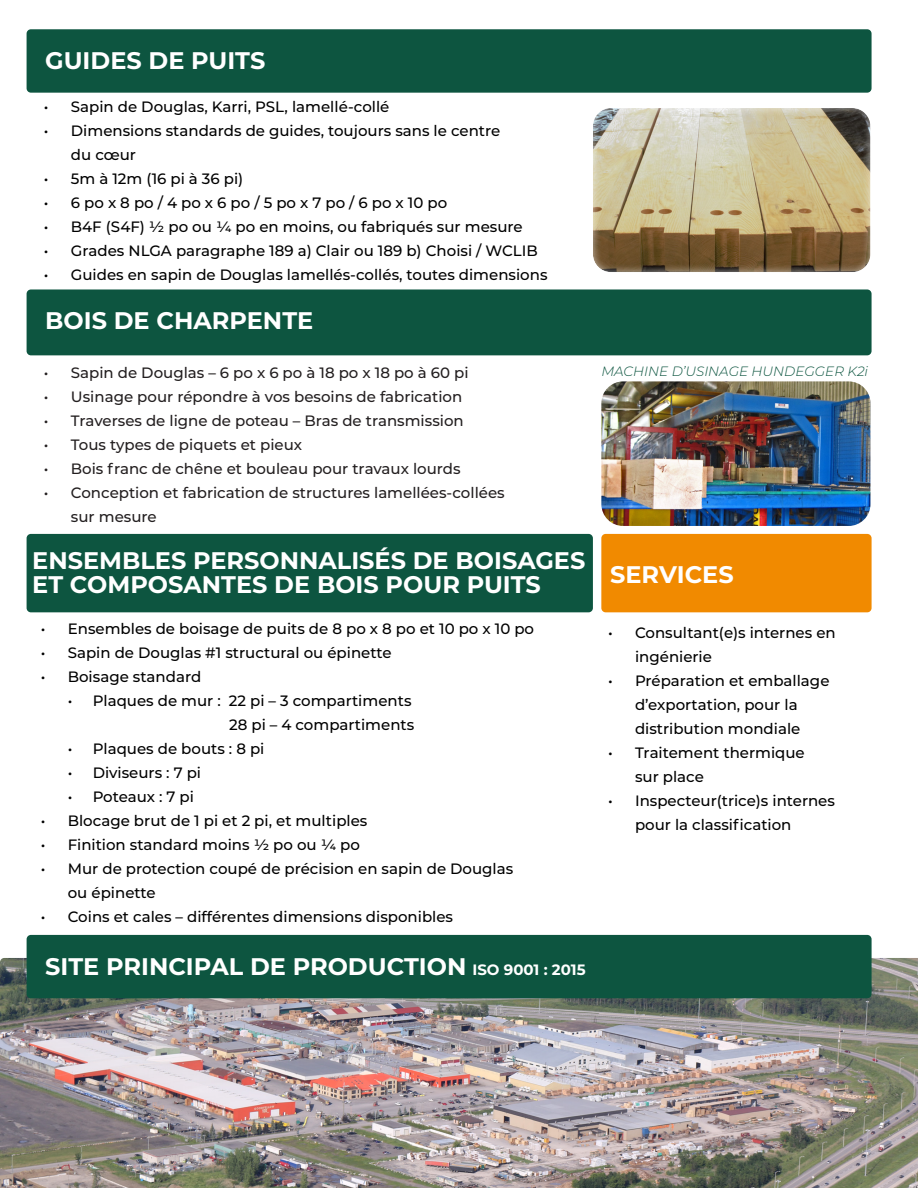
<style>
.page{position:relative;width:918px;height:1188px;background:#fff}
.page>*{position:absolute;margin:0;border:0;box-sizing:border-box;transform-origin:0 0}
.t1{font:700 24px/24px "Montserrat";color:#fff}
.t2{font:500 15px/24px "Montserrat";color:#000}
.t3{font:500 15px/24px "Montserrat";color:#231f20}
.t4{font:italic 300 13.5px "Montserrat";color:#0d5540}
.s1{font-size:15px}
</style>
<div class="page">
<img style="left:601px;top:381px;width:269px;height:145px">
<div style="left:27px;top:29px;width:845px;height:64px;background:#0d5540;border-radius:4px"></div>
<div style="left:27px;top:289px;width:845px;height:66px;background:#0d5540;border-radius:4px"></div>
<div style="left:27px;top:534px;width:566px;height:78px;background:#0d5540;border-radius:4px"></div>
<div style="left:592px;top:107px;width:279px;height:166px;background:#fff;opacity:.75"></div>
<img style="left:0;top:958px;width:918px;height:230px">
<div style="left:27px;top:935px;width:845px;height:63px;background:#0d5540;border-radius:4px"></div>
<div style="left:601px;top:534px;width:271px;height:78px;background:#f18a00;border-radius:4px"></div>
<p class="t1" style="left:45px;top:48px;width:222px">GUIDES DE PUITS</p>
<p class="t2" style="left:44px;top:94px;width:347px">• Sapin de Douglas, Karri, PSL, lamellé-collé</p>
<p class="t2" style="left:71px;top:118px;width:431px;text-indent:-27px">• Dimensions standards de guides, toujours sans le centre du cœur</p>
<p class="t2" style="left:44px;top:166px;width:201px">• 5m à 12m (16 pi à 36 pi)</p>
<p class="t2" style="left:44px;top:190px;width:405px">• 6 po x 8 po / 4 po x 6 po / 5 po x 7 po / 6 po x 10 po</p>
<p class="t2" style="left:44px;top:214px;width:480px">• B4F (S4F) ½ po ou ¼ po en moins, ou fabriqués sur mesure</p>
<p class="t2" style="left:44px;top:238px;width:495px">• Grades NLGA paragraphe 189 a) Clair ou 189 b) Choisi / WCLIB</p>
<p class="t2" style="left:44px;top:262px;width:505px">• Guides en sapin de Douglas lamellés-collés, toutes dimensions</p>
<p class="t1" style="left:45px;top:307px;width:270px">BOIS DE CHARPENTE</p>
<p class="t3" style="left:44px;top:360px;width:426px">• Sapin de Douglas – 6 po x 6 po à 18 po x 18 po à 60 pi</p>
<p class="t3" style="left:44px;top:384px;width:420px">• Usinage pour répondre à vos besoins de fabrication</p>
<p class="t3" style="left:44px;top:408px;width:421px">• Traverses de ligne de poteau – Bras de transmission</p>
<p class="t3" style="left:44px;top:432px;width:260px">• Tous types de piquets et pieux</p>
<p class="t3" style="left:44px;top:456px;width:418px">• Bois franc de chêne et bouleau pour travaux lourds</p>
<p class="t3" style="left:71px;top:480px;width:435px;text-indent:-27px">• Conception et fabrication de structures lamellées-collées sur mesure</p>
<p class="t1" style="left:32px;top:547px;width:555px">ENSEMBLES PERSONNALISÉS DE BOISAGES<br>ET COMPOSANTES DE BOIS POUR PUITS</p>
<p class="t2" style="left:41px;top:616px;width:495px">• Ensembles de boisage de puits de 8 po x 8 po et 10 po x 10 po</p>
<p class="t2" style="left:41px;top:640px;width:352px">• Sapin de Douglas #1 structural ou épinette</p>
<p class="t2" style="left:41px;top:664px;width:162px">• Boisage standard</p>
<p class="t2" style="left:68px;top:688px;width:348px;text-align:right">• Plaques de mur : 22 pi – 3 compartiments<br>28 pi – 4 compartiments</p>
<p class="t2" style="left:68px;top:736px;width:198px">• Plaques de bouts : 8 pi</p>
<p class="t2" style="left:68px;top:760px;width:135px">• Diviseurs : 7 pi</p>
<p class="t2" style="left:68px;top:784px;width:128px">• Poteaux : 7 pi</p>
<p class="t2" style="left:41px;top:808px;width:328px">• Blocage brut de 1 pi et 2 pi, et multiples</p>
<p class="t2" style="left:41px;top:832px;width:321px">• Finition standard moins ½ po ou ¼ po</p>
<p class="t2" style="left:68px;top:856px;width:447px;text-indent:-27px">• Mur de protection coupé de précision en sapin de Douglas ou épinette</p>
<p class="t2" style="left:41px;top:904px;width:414px">• Coins et cales – différentes dimensions disponibles</p>
<p class="t1" style="left:45px;top:954px;width:542px">SITE PRINCIPAL DE PRODUCTION <span class="s1">ISO 9001 : 2015</span></p>
<p class="t4" style="left:601px;top:362px;width:268px">MACHINE D’USINAGE HUNDEGGER K2i</p>
<p class="t1" style="left:610px;top:562px;width:125px">SERVICES</p>
<p class="t2" style="left:635px;top:620px;width:202px;text-indent:-27px">• Consultant(e)s internes en ingénierie</p>
<p class="t2" style="left:608px;top:668px;width:223px;text-align:center">• Préparation et emballage d’exportation, pour la distribution mondiale</p>
<p class="t2" style="left:635px;top:740px;width:171px;text-indent:-27px">• Traitement thermique sur place</p>
<p class="t2" style="left:635px;top:788px;width:201px;text-indent:-27px">• Inspecteur(trice)s internes pour la classification</p>
</div>
